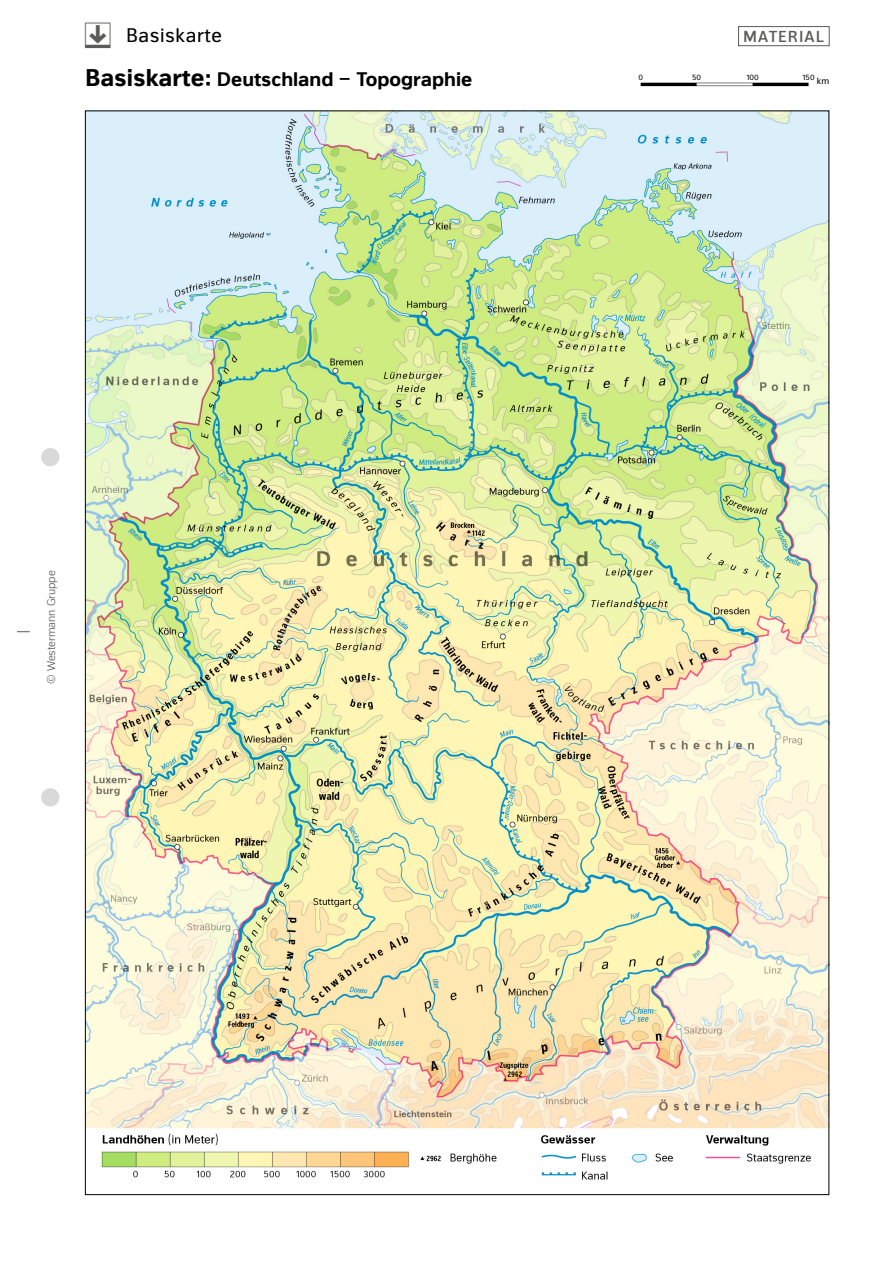
<style>
.page{position:relative;width:893px;height:1263px;background:#fff}
.page>*{position:absolute;margin:0;border:0;box-sizing:border-box;transform-origin:0 0}
.Arbeitsblatt-Übersch{font:700 19.5px "bs Karto Diercke 1";color:#000}
.t1{font:19.5px "bs Karto Diercke 1";letter-spacing:.03em;color:#000}
.t2{font:600 15.75px "bs Karto Diercke 1";letter-spacing:.05em;color:#5b5b5a}
.t3{font:300 11.25px "bs Karto Diercke 1";color:#5b5b5a}
.HWx__MassstabsEinzel{font:9px "bs Karto Diercke 1";color:#000}
.HWx__MassstabsEinzel-2{font:7.5px "bs Karto Diercke 1";color:#000}
.s1{font-size:24px}
</style>
<div class="page">
<img style="left:87px;top:113px;width:740px;height:1067px">
<div style="left:738px;top:26px;width:92px;height:20px;border:1px solid #5b5b5a"></div>
<div style="left:40px;top:447px;width:20px;height:20px;background:#d9d9da;border-radius:50%"></div>
<div style="left:40px;top:446px;width:21px;height:22px;border:2px solid #fff;border-radius:50%"></div>
<div style="left:40px;top:787px;width:20px;height:20px;background:#d9d9da;border-radius:50%"></div>
<div style="left:40px;top:787px;width:21px;height:21px;border:2px solid #fff;border-radius:50%"></div>
<svg style="left:17px;top:631px;width:13px;height:1px"></svg>
<hr style="left:641px;top:83px;width:167px;height:3px;background:#000">
<hr style="left:697px;top:83px;width:56px;height:3px;background:#fff">
<p class="t1" style="left:126px;top:24px;width:97px">Basiskarte</p>
<p class="t2" style="left:743px;top:27px;width:83px">MATERIAL</p>
<p class="Arbeitsblatt-Übersch" style="left:85px;top:67px;width:389px"><span class="s1">Basiskarte:</span> Deutschland – Topographie</p>
<p class="HWx__MassstabsEinzel-2" style="left:638px;top:73px;width:6px">0</p>
<p class="HWx__MassstabsEinzel-2" style="left:692px;top:73px;width:11px">50</p>
<p class="HWx__MassstabsEinzel-2" style="left:746px;top:73px;width:14px">100</p>
<p class="HWx__MassstabsEinzel-2" style="left:802px;top:73px;width:14px">150</p>
<p class="HWx__MassstabsEinzel" style="left:817px;top:76px;width:14px">km</p>
<p class="t3" style="left:45px;top:684px;width:115px;rotate:-90deg">© Westermann Gruppe</p>
</div>
